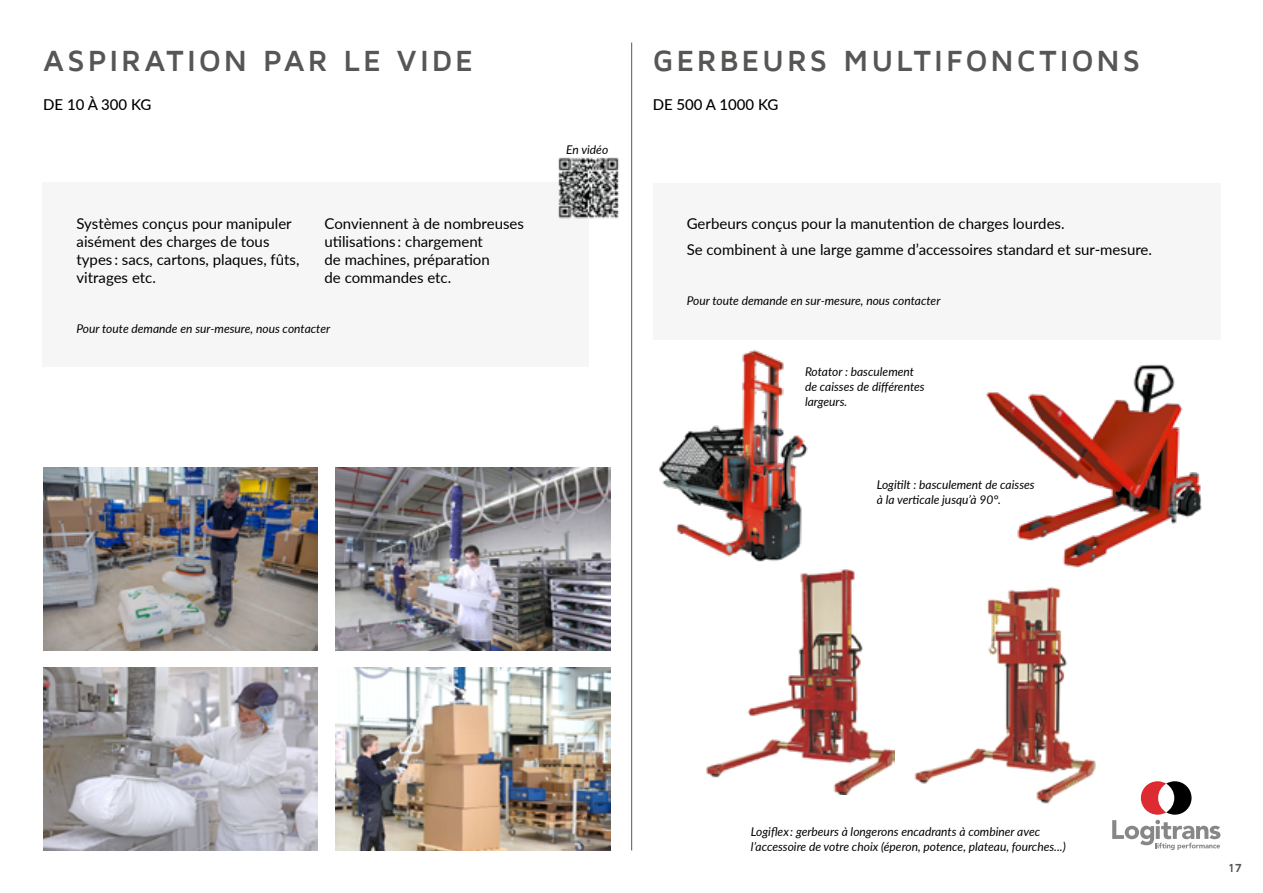
<style>
.page{position:relative;width:1263px;height:893px;background:#fff}
.page>*{position:absolute;margin:0;border:0;box-sizing:border-box;transform-origin:0 0}
.t1{font:700 30px "Maven Pro";letter-spacing:.095em;color:#565655}
.t2{font:15px/18px "Lato";color:#000}
.t3{font:500 15px "Lato";color:#000}
.t4{font:italic 12px/15px "Lato";color:#000}
.t5{font:700 12px "Maven Pro";color:#565655}
</style>
<div class="page">
<div style="left:43px;top:183px;width:545px;height:184px;background:#f6f6f6"></div>
<div style="left:653px;top:183px;width:567px;height:156px;background:#f6f6f6"></div>
<hr style="left:631px;top:43px;width:1px;height:807px;background:#565655">
<img style="left:43px;top:467px;width:275px;height:183px">
<img style="left:43px;top:667px;width:275px;height:183px">
<img style="left:335px;top:467px;width:275px;height:183px">
<img style="left:335px;top:667px;width:275px;height:183px">
<img style="left:659px;top:349px;width:149px;height:213px">
<img style="left:986px;top:364px;width:216px;height:204px">
<img style="left:706px;top:569px;width:189px;height:226px">
<img style="left:914px;top:587px;width:182px;height:217px">
<svg style="left:1112px;top:781px;width:108px;height:69px"></svg>
<img style="left:557px;top:157px;width:62px;height:62px">
<h1 class="t1" style="left:43px;top:45px;width:431px">ASPIRATION PAR LE VIDE</h1>
<h1 class="t1" style="left:653px;top:45px;width:489px">GERBEURS MULTIFONCTIONS</h1>
<p class="t3" style="left:43px;top:94px;width:110px">DE 10 À 300 KG</p>
<p class="t3" style="left:653px;top:94px;width:127px">DE 500 A 1000 KG</p>
<p class="t4" style="left:566px;top:141px;width:43px">En vidéo</p>
<p class="t2" style="left:77px;top:214px;width:224px">Systèmes conçus pour manipuler aisément des charges de tous types : sacs, cartons, plaques, fûts, vitrages etc.</p>
<p class="t2" style="left:324px;top:214px;width:201px">Conviennent à de nombreuses utilisations : chargement<br>de machines, préparation<br>de commandes etc.</p>
<p class="t4" style="left:77px;top:321px;width:255px">Pour toute demande en sur-mesure, nous contacter</p>
<p class="t2" style="left:687px;top:210px;width:467px;line-height:26.5px">Gerbeurs conçus pour la manutention de charges lourdes.<br>Se combinent à une large gamme d’accessoires standard et sur-mesure.</p>
<p class="t4" style="left:687px;top:293px;width:255px">Pour toute demande en sur-mesure, nous contacter</p>
<p class="t4" style="left:805px;top:364px;width:121px">Rotator : basculement de caisses de différentes largeurs.</p>
<p class="t4" style="left:877px;top:477px;width:159px">Logitilt : basculement de caisses à la verticale jusqu’à 90°.</p>
<p class="t4" style="left:751px;top:823px;width:316px">Logiflex : gerbeurs à longerons encadrants à combiner avec l’accessoire de votre choix (éperon, potence, plateau, fourches...)</p>
<p class="t5" style="left:1228px;top:861px;width:15px">17</p>
</div>
